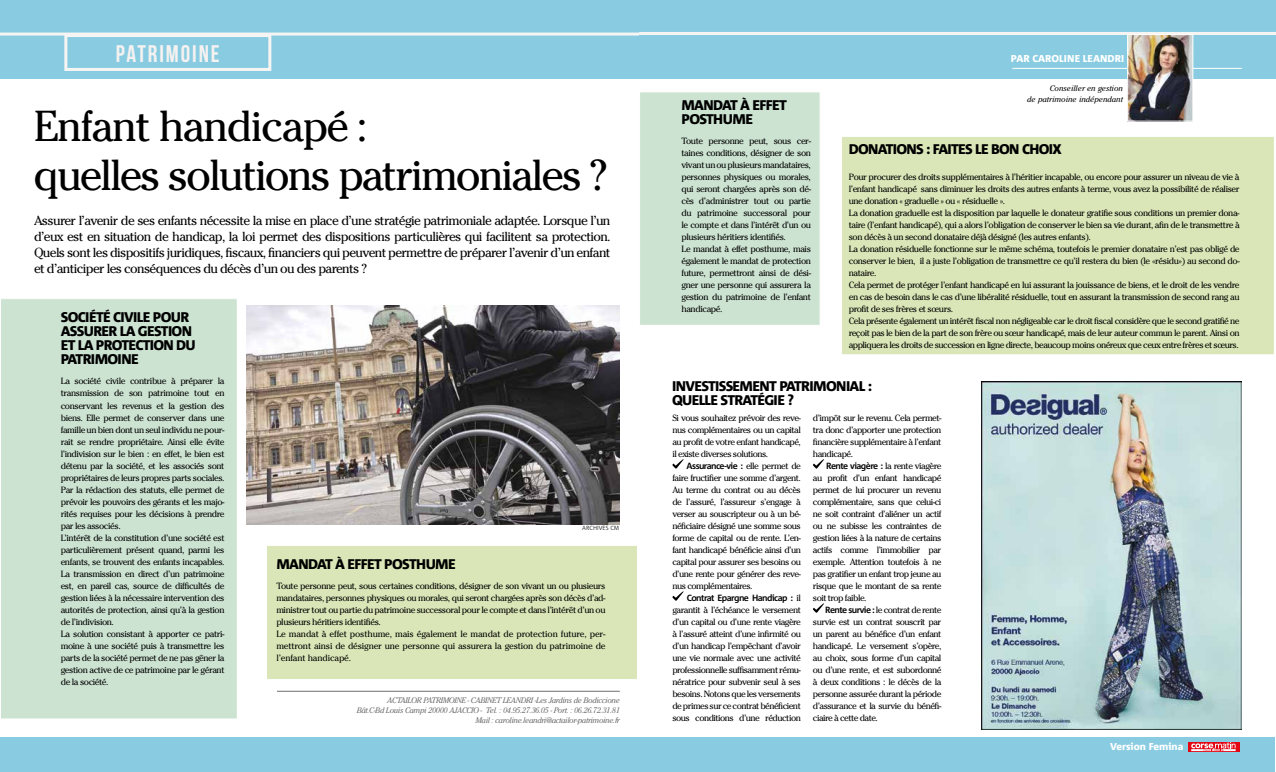
<style>
.page{position:relative;width:1276px;height:772px;background:#fff}
.page>*{position:absolute;margin:0;border:0;box-sizing:border-box;transform-origin:0 0}
.t1{font:43px "Cheltenham";letter-spacing:-.05em;color:#000}
.t2{font:700 24px "Bebas Neue";letter-spacing:.08em;color:#f5f2f1}
.t3{font:800 14px/14px "Corpid";letter-spacing:-.05em;color:#000}
.t4{font:13px/16px "Cheltenham";letter-spacing:-.05em;color:#000;text-align:justify}
.t5{font:800 10px "Corpid";color:#fff}
.t6{font:9px/12px "Cheltenham";letter-spacing:-.05em;color:#000;text-align:justify}
.t7{font:700 9px "Corpid";letter-spacing:-.06em;color:#000}
.t8{font:italic 8px/10px "Cheltenham";letter-spacing:-.04em;color:#706f6f;text-align:right}
.t9{font:italic 8px/11px "Cheltenham";color:#000;text-align:right}
.t10{font:300 6px "Corpid";color:#000}
.s1{font-family:"Cheltenham";font-weight:400}
.s2{font-family:"Corpid";font-weight:700}
</style>
<div class="page">
<div style="left:0;top:0;width:638px;height:78px;background:#89cce1"></div>
<div style="left:638px;top:737px;width:637px;height:34px;background:#89cce1"></div>
<div style="left:638px;top:0;width:638px;height:78px;background:#89cce1"></div>
<div style="left:639px;top:91px;width:181px;height:234px;background:#cce3d1;border:1px solid #fff"></div>
<div style="left:841px;top:136px;width:433px;height:218px;background:#dae6b7"></div>
<div style="left:841px;top:136px;width:434px;height:219px;border:1px solid #fff"></div>
<svg style="left:672px;top:459px;width:12px;height:9px"></svg>
<svg style="left:672px;top:591px;width:12px;height:9px"></svg>
<svg style="left:813px;top:459px;width:11px;height:9px"></svg>
<svg style="left:813px;top:603px;width:11px;height:9px"></svg>
<hr style="left:639px;top:32px;width:637px;height:3px;background:#f7f5f4">
<hr style="left:277px;top:690px;width:343px;height:1px;background:#706f6f">
<div style="left:0;top:737px;width:638px;height:34px;background:#89cce1"></div>
<img style="left:247px;top:305px;width:372px;height:219px">
<div style="left:1px;top:298px;width:236px;height:420px;background:#cce3d1"></div>
<div style="left:0;top:298px;width:238px;height:421px;border:1px solid #fff"></div>
<div style="left:266px;top:544px;width:372px;height:135px;background:#dae6b7;border:1px solid #fff"></div>
<hr style="left:0;top:33px;width:639px;height:3px;background:#f7f5f4">
<div style="left:64px;top:34px;width:207px;height:37px;border:3px solid #f7f5f4"></div>
<hr style="left:1012px;top:68px;width:230px;height:1px;background:#fff">
<img style="left:1129px;top:36px;width:62px;height:83px">
<div style="left:1127px;top:34px;width:66px;height:87px;border:1px solid #fff"></div>
<svg style="left:1188px;top:742px;width:51px;height:9px"></svg>
<svg style="left:1191px;top:742px;width:44px;height:8px"></svg>
<img style="left:981px;top:381px;width:261px;height:348px">
<h2 class="t2" style="left:1049px;top:38px;width:105px">PATRIMOINE</h2>
<h2 class="t2" style="left:116px;top:40px;width:105px">PATRIMOINE</h2>
<p class="t5" style="left:1011px;top:53px;width:115px">PAR CAROLINE LEANDRI</p>
<p class="t9" style="left:1027px;top:82px;width:97px">Conseiller en gestion<br>de patrimoine indépendant</p>
<h3 class="t3" style="left:681px;top:98px;width:107px">MANDAT À EFFET<br>POSTHUME</h3>
<p class="t6" style="left:681px;top:135px;width:131px;text-align:left">Toute personne peut, sous cer&shy;taines conditions, désigner de son vivant un ou plusieurs mandataires, personnes physiques ou morales, qui seront chargées après son dé&shy;cès d’administrer tout ou partie du patrimoine successoral pour le compte et dans l’intérêt d’un ou plusieurs héritiers identifiés.<br>Le mandat à effet posthume, mais également le mandat de protection future, permettront ainsi de dési&shy;gner une personne qui assurera la gestion du patrimoine de l’enfant handicapé.</p>
<h1 class="t1" style="left:34px;top:101px;width:335px">Enfant handicapé :</h1>
<h3 class="t3" style="left:849px;top:142px;width:214px">DONATIONS : FAITES LE BON CHOIX</h3>
<p class="t6" style="left:849px;top:171px;width:392px;text-align:left">Pour procurer des droits supplémentaires à l’héritier incapable, ou encore pour assurer un niveau de vie à l’enfant handicapé sans diminuer les droits des autres enfants à terme, vous avez la possibilité de réaliser une donation « graduelle » ou « résiduelle ».<br>La donation graduelle est la disposition par laquelle le donateur gratifie sous conditions un premier dona&shy;taire (l’enfant handicapé), qui a alors l’obligation de conserver le bien sa vie durant, afin de le transmettre à son décès à un second donataire déjà désigné (les autres enfants).<br>La donation résiduelle fonctionne sur le même schéma, toutefois le premier donataire n’est pas obligé de conserver le bien, il a juste l’obligation de transmettre ce qu’il restera du bien (le «résidu») au second do&shy;nataire.<br>Cela permet de protéger l’enfant handicapé en lui assurant la jouissance de biens, et le droit de les vendre en cas de besoin dans le cas d’une libéralité résiduelle, tout en assurant la transmission de second rang au profit de ses frères et sœurs.<br>Cela présente également un intérêt fiscal non négligeable car le droit fiscal considère que le second gratifié ne reçoit pas le bien de la part de son frère ou sœur handicapé, mais de leur auteur commun le parent. Ainsi on appliquera les droits de succession en ligne directe, beaucoup moins onéreux que ceux entre frères et sœurs.</p>
<h1 class="t1" style="left:34px;top:149px;width:576px">quelles solutions patrimoniales ?</h1>
<p class="t4" style="left:34px;top:212px;width:578px">Assurer l’avenir de ses enfants nécessite la mise en place d’une stratégie patrimoniale adaptée. Lorsque l’un d’eux est en situation de handicap, la loi permet des dispositions particulières qui facilitent sa protection.<br>Quels sont les dispositifs juridiques, fiscaux, financiers qui peuvent permettre de préparer l’avenir d’un enfant et d’anticiper les conséquences du décès d’un ou des parents ?</p>
<h3 class="t3" style="left:61px;top:309px;width:137px">SOCIÉTÉ CIVILE POUR<br>ASSURER LA GESTION<br>ET LA PROTECTION DU<br>PATRIMOINE</h3>
<p class="t6" style="left:61px;top:375px;width:165px;text-align:left">La société civile contribue à préparer la transmission de son patrimoine tout en conservant les revenus et la gestion des biens. Elle permet de conserver dans une famille un bien dont un seul individu ne pour&shy;rait se rendre propriétaire. Ainsi elle évite l’indivision sur le bien : en effet, le bien est détenu par la société, et les associés sont propriétaires de leurs propres parts sociales.<br>Par la rédaction des statuts, elle permet de prévoir les pouvoirs des gérants et les majo&shy;rités requises pour les décisions à prendre par les associés.<br>L’intérêt de la constitution d’une société est particulièrement présent quand, parmi les enfants, se trouvent des enfants incapables.<br>La transmission en direct d’un patrimoine est, en pareil cas, source de difficultés de gestion liées à la nécessaire intervention des autorités de protection, ainsi qu’à la gestion de l’indivision.<br>La solution consistant à apporter ce patri&shy;moine à une société puis à transmettre les parts de la société permet de ne pas gêner la gestion active de ce patrimoine par le gérant de la société.</p>
<h3 class="t3" style="left:672px;top:379px;width:201px">INVESTISSEMENT PATRIMONIAL :<br>QUELLE STRATÉGIE ?</h3>
<p class="t6" style="left:672px;top:411px;width:130px">Si vous souhaitez prévoir des reve&shy;nus complémentaires ou un capital au profit de votre enfant handicapé, il existe diverses solutions.</p>
<p class="t7" style="left:686px;top:460px;width:116px">Assurance-vie : <span class="s1">elle permet de</span></p>
<p class="t6" style="left:672px;top:471px;width:130px">faire fructifier une somme d’argent.<br>Au terme du contrat ou au décès de l’assuré, l’assureur s’engage à verser au souscripteur ou à un bé&shy;néficiaire désigné une somme sous forme de capital ou de rente. L’en&shy;fant handicapé bénéficie ainsi d’un capital pour assurer ses besoins ou d’une rente pour générer des reve&shy;nus complémentaires.</p>
<p class="t7" style="left:687px;top:592px;width:116px">Contrat Epargne Handicap : <span class="s1">il</span></p>
<p class="t6" style="left:672px;top:603px;width:130px">garantit à l’échéance le versement d’un capital ou d’une rente viagère à l’assuré atteint d’une infirmité ou d’un handicap l’empêchant d’avoir une vie normale avec une activité professionnelle suffisamment rému&shy;nératrice pour subvenir seul à ses besoins. Notons que les versements de primes sur ce contrat bénéficient sous conditions d’une réduction</p>
<p class="t6" style="left:813px;top:411px;width:130px">d’impôt sur le revenu. Cela permet&shy;tra donc d’apporter une protection financière supplémentaire à l’enfant handicapé.</p>
<p class="t6" style="left:813px;top:459px;width:130px;text-indent:13px"><span class="s2">Rente viagère :</span> la rente viagère au profit d’un enfant handicapé permet de lui procurer un revenu complémentaire, sans que celui-ci ne soit contraint d’aliéner un actif ou ne subisse les contraintes de gestion liées à la nature de certains actifs comme l’immobilier par exemple. Attention toutefois à ne pas gratifier un enfant trop jeune au risque que le montant de sa rente soit trop faible.</p>
<p class="t6" style="left:813px;top:603px;width:130px;text-indent:12px"><span class="s2">Rente survie :</span> le contrat de rente survie est un contrat souscrit par un parent au bénéfice d’un enfant handicapé. Le versement s’opère, au choix, sous forme d’un capital ou d’une rente, et est subordonné à deux conditions : le décès de la personne assurée durant la période d’assurance et la survie du bénéfi&shy;ciaire à cette date.</p>
<p class="t10" style="left:582px;top:524px;width:39px">ARCHIVES CM</p>
<h3 class="t3" style="left:276px;top:556px;width:181px">MANDAT À EFFET POSTHUME</h3>
<p class="t6" style="left:276px;top:579px;width:331px;text-align:left">Toute personne peut, sous certaines conditions, désigner de son vivant un ou plusieurs mandataires, personnes physiques ou morales, qui seront chargées après son décès d’ad&shy;ministrer tout ou partie du patrimoine successoral pour le compte et dans l’intérêt d’un ou plusieurs héritiers identifiés.<br>Le mandat à effet posthume, mais également le mandat de protection future, per&shy;mettront ainsi de désigner une personne qui assurera la gestion du patrimoine de l’enfant handicapé.</p>
<p class="t8" style="left:357px;top:694px;width:265px">ACTAILOR PATRIMOINE - CABINET LEANDRI -Les Jardins de Bodiccione<br>Bât.C-Bd Louis Campi 20000 AJACCIO - Tel. : 04.95.27.36.05 - Port. : 06.26.72.31.81<br>Mail : caroline.leandri@actailor-patrimoine.fr</p>
<p class="t5" style="left:1110px;top:740px;width:75px">Version Femina</p>
</div>
